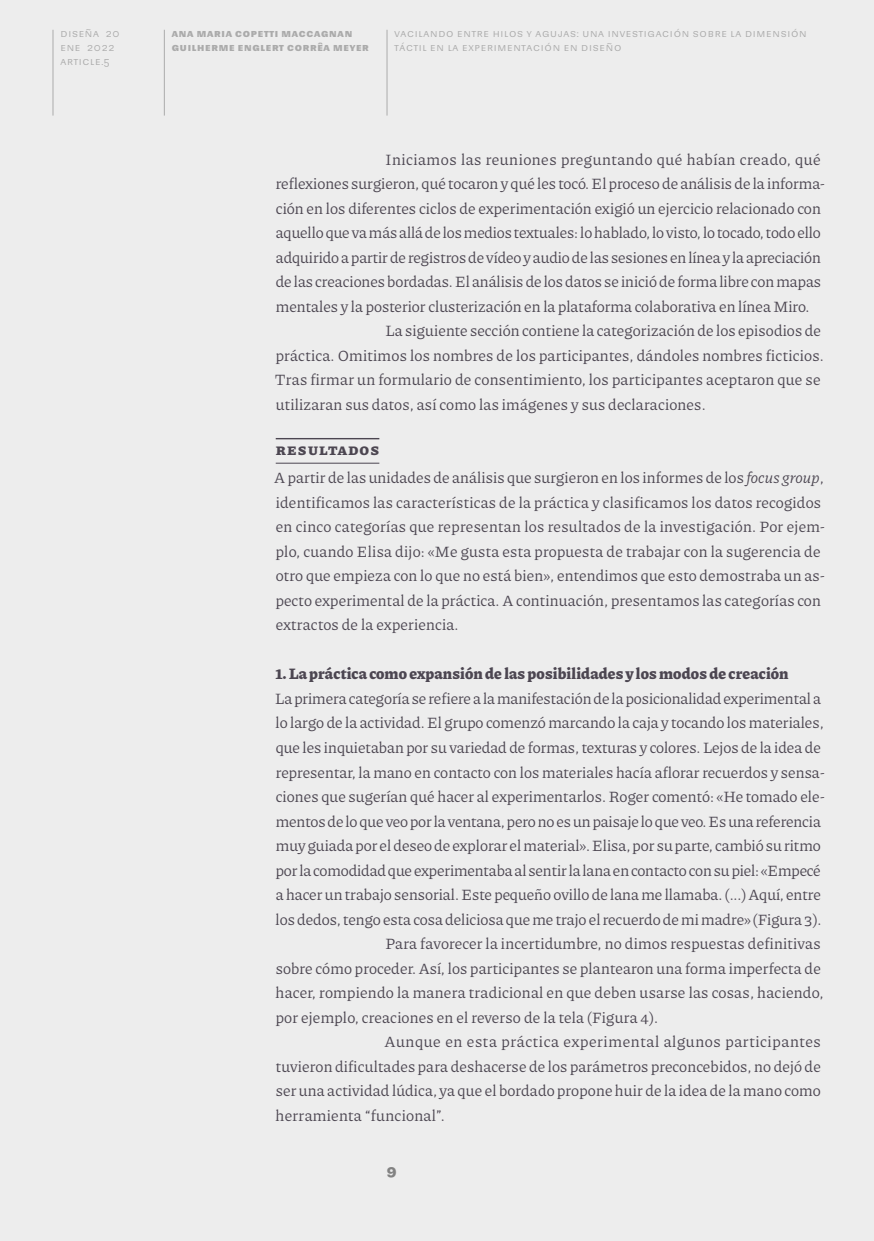
<style>
.page{position:relative;width:874px;height:1241px;background:#fff}
.page>*{position:absolute;margin:0;border:0;box-sizing:border-box;transform-origin:0 0}
.Texto_con_sangría{font:15.75px/24.5px "Piazzolla";letter-spacing:.005em;color:#4c4651}
.Texto_sin_sangría{font:15.75px/24.5px "Piazzolla";color:#4c4651}
.Subtítulo_2{font:800 15.75px "Piazzolla";letter-spacing:.01em;color:#4c4651}
.Subtítulo_1{font:800 15.75px "Piazzolla";color:#4c4651}
.t1{font:700 14px "Sudamerican Grotesk";color:#828282}
.t2{font:10.5px/14px "Sudamerican Grotesk";letter-spacing:.07em;color:#ababab}
.t3{font:700 10.5px/14px "Sudamerican Grotesk";letter-spacing:.07em;color:#ababab}
.s1{font-style:italic}
</style>
<div class="page">
<div style="left:0;top:0;width:873px;height:1240px;background:#ededed"></div>
<hr style="left:52px;top:30px;width:1px;height:85px;background:#ababab">
<hr style="left:164px;top:30px;width:1px;height:85px;background:#ababab">
<hr style="left:386px;top:30px;width:1px;height:85px;background:#ababab">
<hr style="left:275px;top:463px;width:104px;height:1px;background:#4c4651">
<hr style="left:275px;top:438px;width:104px;height:1px;background:#4c4651">
<p class="t2" style="left:60px;top:26px;width:61px">Diseña 20 ene 2022 article.5</p>
<p class="t3" style="left:172px;top:26px;width:198px;text-indent:149px">gnan<br>Guilherme Englert Corrêa Meyer</p>
<p class="t2" style="left:394px;top:26px;width:413px">Vacilando entre hilos y agujas: una investigación sobre la dimensión táctil en la experimentación en diseño</p>
<p class="t3" style="left:172px;top:26px;width:129px">Ana Maria Copetti Macca</p>
<p class="Texto_con_sangría" style="left:275px;top:146px;width:550px;text-indent:110px">Iniciamos las reuniones preguntando qué habían creado, qué reflexiones surgieron, qué tocaron y qué les tocó. El proceso de análisis de la informa&shy;ción en los diferentes ciclos de experimentación exigió un ejercicio relacionado con aquello que va más allá de los medios textuales: lo hablado, lo visto, lo tocado, todo ello adquirido a partir de registros de vídeo y audio de las sesiones en línea y la apreciación de las creaciones bordadas. El análisis de los datos se inició de forma libre con mapas mentales y la posterior clusterización en la plataforma colaborativa en líneaMiro.</p>
<p class="Texto_con_sangría" style="left:275px;top:318px;width:550px;text-indent:110px">La siguiente sección contiene la categorización de los episodios de práctica. Omitimos los nombres de los participantes, dándoles nombres ficticios.<br>Tras firmar un formulario de consentimiento, los participantes aceptaron que se utilizaran sus datos, así como las imágenes y sus declaraciones.</p>
<p class="Subtítulo_1" style="left:275px;top:438px;width:12px">RES</p>
<p class="Subtítulo_1" style="left:308px;top:438px;width:32px">ULTADOS</p>
<p class="Texto_sin_sangría" style="left:274px;top:465px;width:551px">A partir de las unidades de análisis que surgieron en los informes de los <span class="s1">focus group</span>, identificamos las características de la práctica y clasificamos los datos recogidos en cinco categorías que representan los resultados de la investigación. Por ejem&shy;plo, cuando Elisa dijo: «Me gusta esta propuesta de trabajar con la sugerencia de otro que empieza con lo que no está bien», entendimos que esto demostraba un as&shy;pecto experimental de la práctica. A continuación, presentamos las categorías con extractos de la experiencia.</p>
<p class="Subtítulo_2" style="left:276px;top:662px;width:514px">1. La práctica como expansión de las posibilidades y los modos de creación</p>
<p class="Texto_sin_sangría" style="left:275px;top:685px;width:550px">La primera categoría se refiere a la manifestación de la posicionalidad experimental a lo largo de la actividad. El grupo comenzó marcando la caja y tocando los materiales, que les inquietaban por su variedad de formas, texturas y colores. Lejos de la idea de representar, la mano en contacto con los materiales hacía aflorar recuerdos y sensa&shy;ciones que sugerían qué hacer al experimentarlos. Roger comentó: «He tomado ele&shy;mentos de lo que veo por la ventana, pero no es un paisaje lo que veo. Es una referencia muy guiada por el deseo de explorar el material». Elisa, por su parte, cambió su ritmo por la comodidad que experimentaba al sentir la lana en contacto con su piel: «Empecé a hacer un trabajo sensorial. Este pequeño ovillo de lana me llamaba. (...) Aquí, entre los dedos, tengo esta cosa deliciosa que me trajo el recuerdo de mi madre» (Figura 3).</p>
<p class="Texto_con_sangría" style="left:275px;top:930px;width:549px;text-indent:110px">Para favorecer la incertidumbre, no dimos respuestas definitivas sobre cómo proceder. Así, los participantes se plantearon una forma imperfecta de hacer, rompiendo la manera tradicional en que deben usarse las cosas, haciendo, por ejemplo, creaciones en el reverso de la tela (Figura 4).</p>
<p class="Texto_con_sangría" style="left:275px;top:1028px;width:546px;text-align:justify;text-indent:109px">Aunque en esta práctica experimental algunos participantes tuvieron dificultades para deshacerse de los parámetros preconcebidos, no dejó de ser una actividad lúdica, ya que el bordado propone huir de la idea de la mano como herramienta “funcional”.</p>
<p class="t1" style="left:386px;top:1158px;width:12px">9</p>
</div>
